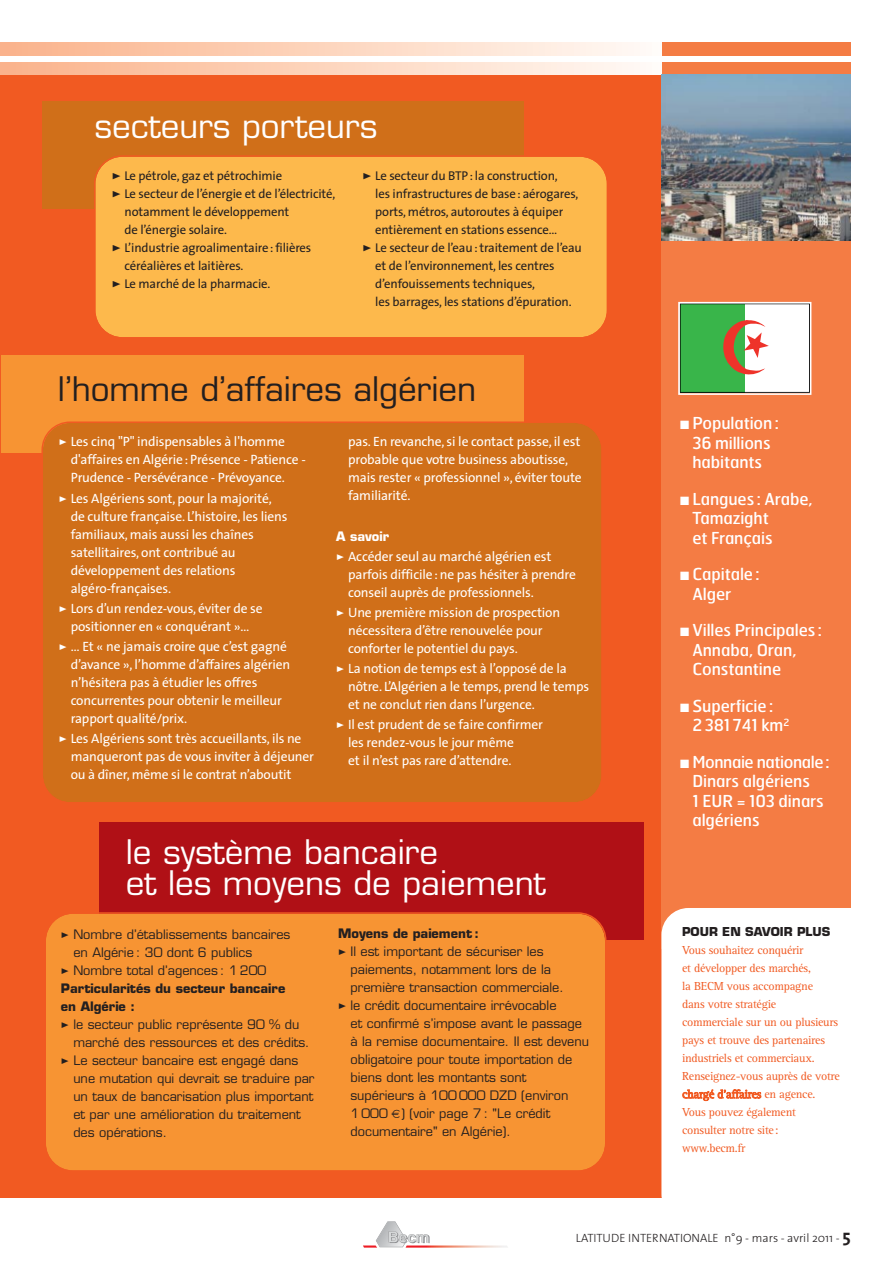
<style>
.page{position:relative;width:894px;height:1263px;background:#fff}
.page>*{position:absolute;margin:0;border:0;box-sizing:border-box;transform-origin:0 0}
.t1{font:33px/31.5px "Eurostile";color:#fff}
.t2{font:33px "Eurostile";color:#231f20}
.t3{font:16.5px/19.5px "Hermes";letter-spacing:-.005em;color:#fff}
.t4{font:13.5px/18px "The Sans";letter-spacing:-.01em;color:#fff}
.t5{font:12.75px "Eurostile";color:#231f20}
.t6{font:12.75px "The Sans";letter-spacing:-.01em;color:#231f20}
.t7{font:700 12.75px "Eurostile";color:#231f20}
.t8{font:700 12.75px "Eurostile";color:#fff}
.t9{font:12px/18px "Agfa Rotis Serif";letter-spacing:-.02em;color:#f15a22}
.t10{font:300 12px "The Sans";color:#231f20}
.t11{font:700 12px "Eurostile";color:#231f20}
.s1{font-family:"The Sans Extra Bold Caps";font-size:13.5px}
.s2{font-family:"The Sans Bold Caps"}
.s3{font-family:"The Sans Bold Caps";font-size:13.5px}
.s4{font-weight:700;font-size:18px}
</style>
<div class="page">
<div style="left:0;top:43px;width:847px;height:1155px;background:#f15a22"></div>
<div style="left:662px;top:43px;width:189px;height:906px;background:#f47c44"></div>
<div style="left:0;top:43px;width:661px;height:32px;background:linear-gradient(to right,#fab289,#fffaf6)"></div>
<div style="left:0;top:56px;width:851px;height:6px;background:#fff"></div>
<img style="left:661px;top:75px;width:190px;height:165px">
<svg style="left:681px;top:305px;width:127px;height:87px"></svg>
<div style="left:678px;top:302px;width:133px;height:93px;border:2px solid #fff"></div>
<div style="left:99px;top:823px;width:544px;height:117px;background:#b01016"></div>
<div style="left:46px;top:912px;width:560px;height:258px;background:#f79433"></div>
<div style="left:1px;top:355px;width:522px;height:98px;background:#f79433"></div>
<div style="left:41px;top:421px;width:560px;height:381px;background:#d06f19"></div>
<div style="left:42px;top:102px;width:481px;height:107px;background:#d06f19"></div>
<div style="left:94px;top:155px;width:513px;height:182px;background:#fdb94c"></div>
<div style="left:661px;top:908px;width:190px;height:290px;background:#fff"></div>
<svg style="left:363px;top:1221px;width:144px;height:27px"></svg>
<svg style="left:392px;top:1110px;width:8px;height:8px"></svg>
<h1 class="t1" style="left:94px;top:113px;width:284px">secteurs porteurs</h1>
<p class="t6" style="left:112px;top:171px;width:172px"><span class="s1">&gt;</span> Le pétrole, gaz et pétrochimie</p>
<p class="t6" style="left:112px;top:189px;width:225px"><span class="s1">&gt;</span> Le secteur de l’énergie et de l’électricité,</p>
<p class="t6" style="left:124px;top:207px;width:166px">notamment le développement</p>
<p class="t6" style="left:124px;top:225px;width:104px">de l’énergie solaire.</p>
<p class="t6" style="left:112px;top:243px;width:201px"><span class="s1">&gt;</span> L’industrie agroalimentaire : filières</p>
<p class="t6" style="left:124px;top:261px;width:120px">céréalières et laitières.</p>
<p class="t6" style="left:112px;top:279px;width:160px"><span class="s1">&gt;</span> Le marché de la pharmacie.</p>
<p class="t6" style="left:363px;top:171px;width:196px"><span class="s1">&gt;</span> Le secteur du BTP : la construction,</p>
<p class="t6" style="left:375px;top:189px;width:205px">les infrastructures de base : aérogares,</p>
<p class="t6" style="left:375px;top:207px;width:189px">ports, métros, autoroutes à équiper</p>
<p class="t6" style="left:375px;top:225px;width:184px">entièrement en stations essence…</p>
<p class="t6" style="left:363px;top:243px;width:220px"><span class="s1">&gt;</span> Le secteur de l’eau : traitement de l’eau</p>
<p class="t6" style="left:375px;top:261px;width:181px">et de l’environnement, les centres</p>
<p class="t6" style="left:375px;top:279px;width:161px">d’enfouissements techniques,</p>
<p class="t6" style="left:375px;top:297px;width:198px">les barrages, les stations d’épuration.</p>
<h1 class="t2" style="left:58px;top:376px;width:420px">l’homme d’affaires algérien</h1>
<p class="t4" style="left:71px;top:434px;width:236px;text-indent:-12px"><span class="s2">&gt;</span> Les cinq "P" indispensables à l'homme d'affaires en Algérie : Présence - Patience -<br>Prudence - Persévérance - Prévoyance.</p>
<p class="t4" style="left:71px;top:490px;width:218px;text-indent:-12px"><span class="s2">&gt;</span> Les Algériens sont, pour la majorité, de culture française. L’histoire, les liens familiaux, mais aussi les chaînes satellitaires, ont contribué au développement des relations algéro-françaises.</p>
<p class="t4" style="left:59px;top:600px;width:205px;text-align:center"><span class="s2">&gt;</span> Lors d’un rendez-vous, éviter de se positionner en « conquérant »…</p>
<p class="t4" style="left:71px;top:639px;width:221px;text-indent:-12px"><span class="s2">&gt;</span> … Et « ne jamais croire que c’est gagné d’avance », l’homme d’affaires algérien n’hésitera pas à étudier les offres concurrentes pour obtenir le meilleur rapport qualité/prix.</p>
<p class="t4" style="left:71px;top:731px;width:245px;text-indent:-12px"><span class="s2">&gt;</span> Les Algériens sont très accueillants, ils ne manqueront pas de vous inviter à déjeuner ou à dîner, même si le contrat n’aboutit</p>
<p class="t4" style="left:348px;top:434px;width:235px">pas. En revanche, si le contact passe, il est probable que votre business aboutisse, mais rester « professionnel », éviter toute familiarité.</p>
<p class="t8" style="left:336px;top:531px;width:55px">A savoir</p>
<p class="t4" style="left:348px;top:549px;width:229px;text-indent:-12px"><span class="s2">&gt;</span> Accéder seul au marché algérien est parfois difficile : ne pas hésiter à prendre conseil auprès de professionnels.</p>
<p class="t4" style="left:348px;top:605px;width:213px;text-indent:-12px"><span class="s2">&gt;</span> Une première mission de prospection nécessitera d’être renouvelée pour conforter le potentiel du pays.</p>
<p class="t4" style="left:348px;top:661px;width:242px;text-indent:-12px"><span class="s2">&gt;</span> La notion de temps est à l’opposé de la nôtre. L’Algérien a le temps, prend le temps et ne conclut rien dans l’urgence.</p>
<p class="t4" style="left:348px;top:717px;width:196px;text-indent:-12px"><span class="s2">&gt;</span> Il est prudent de se faire confirmer les rendez-vous le jour même<br>et il n’est pas rare d’attendre.</p>
<h1 class="t1" style="left:126px;top:839px;width:421px">le système bancaire<br>et les moyens de paiement</h1>
<p class="t5" style="left:61px;top:929px;width:231px"><span class="s3">&gt;</span> Nombre d’établissements bancaires</p>
<p class="t5" style="left:73px;top:947px;width:180px">en Algérie : 30 dont 6 publics</p>
<p class="t5" style="left:61px;top:965px;width:207px"><span class="s3">&gt;</span> Nombre total d’agences : 1 200</p>
<p class="t7" style="left:61px;top:983px;width:226px">Particularités du secteur bancaire</p>
<p class="t7" style="left:61px;top:1001px;width:76px">en Algérie :</p>
<p class="t5" style="left:61px;top:1019px;width:240px"><span class="s3">&gt;</span> le secteur public représente 90 % du</p>
<p class="t5" style="left:73px;top:1037px;width:238px">marché des ressources et des crédits.</p>
<p class="t5" style="left:61px;top:1055px;width:239px"><span class="s3">&gt;</span> Le secteur bancaire est engagé dans</p>
<p class="t5" style="left:73px;top:1073px;width:243px">une mutation qui devrait se traduire par</p>
<p class="t5" style="left:73px;top:1091px;width:242px">un taux de bancarisation plus important</p>
<p class="t5" style="left:73px;top:1109px;width:229px">et par une amélioration du traitement</p>
<p class="t5" style="left:73px;top:1127px;width:95px">des opérations.</p>
<p class="t7" style="left:338px;top:929px;width:142px">Moyens de paiement :</p>
<p class="t5" style="left:338px;top:947px;width:207px"><span class="s3">&gt;</span> Il est important de sécuriser les</p>
<p class="t5" style="left:350px;top:965px;width:202px">paiements, notamment lors de la</p>
<p class="t5" style="left:350px;top:983px;width:215px">première transaction commerciale.</p>
<p class="t5" style="left:338px;top:1001px;width:220px"><span class="s3">&gt;</span> le crédit documentaire irrévocable</p>
<p class="t5" style="left:350px;top:1019px;width:233px">et confirmé s’impose avant le passage</p>
<p class="t5" style="left:350px;top:1037px;width:240px">à la remise documentaire. Il est devenu</p>
<p class="t5" style="left:350px;top:1055px;width:223px">obligatoire pour toute importation de</p>
<p class="t5" style="left:350px;top:1073px;width:177px">biens dont les montants sont</p>
<p class="t5" style="left:350px;top:1091px;width:219px">supérieurs à 100 000 DZD (environ</p>
<p class="t5" style="left:350px;top:1109px;width:201px">1 000 ) (voir page 7 : "Le crédit</p>
<p class="t5" style="left:350px;top:1127px;width:162px">documentaire" en Algérie).</p>
<p class="t3" style="left:680px;top:414px;width:100px;text-align:center">■ Population :<br>36 millions habitants</p>
<p class="t3" style="left:692px;top:490px;width:122px;text-indent:-12px">■ Langues : Arabe,<br>Tamazight<br>et Français</p>
<p class="t3" style="left:692px;top:565px;width:69px;text-indent:-12px">■ Capitale :<br>Alger</p>
<p class="t3" style="left:692px;top:621px;width:131px;text-indent:-12px">■ Villes Principales :<br>Annaba, Oran,<br>Constantine</p>
<p class="t3" style="left:692px;top:697px;width:98px;text-indent:-12px">■ Superficie :<br>2 381 741 km<sup>2</sup></p>
<p class="t3" style="left:692px;top:753px;width:139px;text-indent:-12px">■ Monnaie nationale:<br>Dinars algériens<br>1 EUR = 103 dinars algériens</p>
<p class="t11" style="left:682px;top:927px;width:150px">POUR EN SAVOIR PLUS</p>
<p class="t9" style="left:682px;top:942px;width:159px">Vous souhaitez conquérir<br>et développer des marchés,<br>la BECM vous accompagne<br>dans votre stratégie commerciale sur un ou plusieurs pays et trouve des partenaires industriels et commerciaux.<br>Renseignez-vous auprès de votre chargé d’affaires en agence.<br>Vous pouvez également consulter notre site: www.becm.fr</p>
<p class="t10" style="left:576px;top:1233px;width:276px">LATITUDE INTERNATIONALE n°9 - mars - avril 2011 - <span class="s4">5</span></p>
</div>
